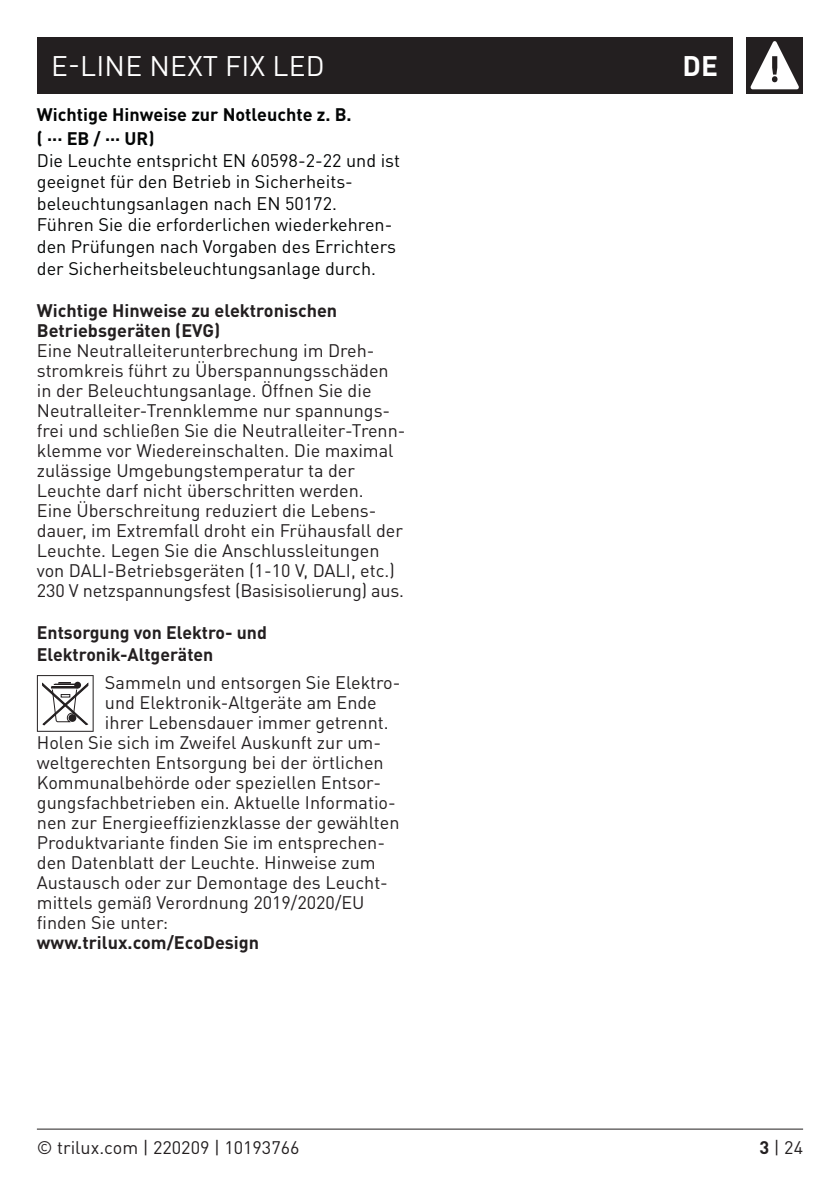
<style>
.page{position:relative;width:840px;height:1191px;background:#fff}
.page>*{position:absolute;margin:0;border:0;box-sizing:border-box;transform-origin:0 0}
.t1{font:28px "DIN Pro";letter-spacing:.01em;color:#fff}
.t2{font:700 28px "DIN Pro";color:#fff}
.t3{font:18px/20px "DIN Pro";color:#231f20}
.t4{font:18px/21.6px "DIN Pro";color:#030505}
.t5{font:700 18px/20px "DIN Pro";color:#231f20}
.t6{font:700 18px/24px "DIN Pro";color:#030505}
.s1{font-weight:700}
</style>
<div class="page">
<div style="left:37px;top:37px;width:694px;height:57px;background:#231f20"></div>
<hr style="left:37px;top:1128px;width:765px;height:1px;background:#231f20">
<div style="left:746px;top:37px;width:56px;height:57px;background:#231f20"></div>
<svg style="left:750px;top:41px;width:48px;height:48px"></svg>
<svg style="left:37px;top:675px;width:57px;height:57px"></svg>
<div style="left:68px;top:714px;width:8px;height:8px;background:#231f20;border-radius:50%"></div>
<h1 class="t1" style="left:51px;top:44px;width:275px">E-LINE NEXT FIX LED</h1>
<p class="t6" style="left:37px;top:101px;width:316px">Wichtige Hinweise zur Notleuchte z. B. ( ... EB / ... UR)</p>
<p class="t4" style="left:37px;top:148px;width:364px">Die Leuchte entspricht EN 60598-2-22 und ist geeignet für den Betrieb in Sicherheits&shy;beleuchtungsanlagen nach EN 50172.<br>Führen Sie die erforderlichen wiederkehren&shy;den Prüfungen nach Vorgaben des Errichters der Sicherheitsbeleuchtungsanlage durch.</p>
<p class="t5" style="left:37px;top:299px;width:302px">Wichtige Hinweise zu elektronischen<br>Betriebsgeräten (EVG)</p>
<p class="t3" style="left:37px;top:339px;width:370px">Eine Neutralleiterunterbrechung im Dreh&shy;stromkreis führt zu Überspannungsschäden in der Beleuchtungsanlage. Öffnen Sie die Neutralleiter-Trennklemme nur spannungs&shy;frei und schließen Sie die Neutralleiter-Trenn&shy;klemme vor Wiedereinschalten. Die maximal zulässige Umgebungstemperatur ta der Leuchte darf nicht überschritten werden.<br>Eine Überschreitung reduziert die Lebens&shy;dauer, im Extremfall droht ein Frühausfall der Leuchte. Legen Sie die Anschlussleitungen von DALI-Betriebsgeräten (1-10 V, DALI, etc.)<br>230 V netzspannungsfest (Basisisolierung) aus.</p>
<p class="t5" style="left:37px;top:621px;width:231px;line-height:21.6px">Entsorgung von Elektro- und<br>Elektronik-Altgeräten</p>
<p class="t3" style="left:105px;top:671px;width:297px">Sammeln und entsorgen Sie Elektro-</p>
<p class="t3" style="left:105px;top:691px;width:273px">und Elektronik-Altgeräte am Ende</p>
<p class="t3" style="left:105px;top:711px;width:285px">ihrer Lebensdauer immer getrennt.</p>
<p class="t3" style="left:37px;top:731px;width:345px">Holen Sie sich im Zweifel Auskunft zur um-</p>
<p class="t3" style="left:37px;top:751px;width:348px">weltgerechten Entsorgung bei der örtlichen</p>
<p class="t3" style="left:37px;top:771px;width:345px">Kommunalbehörde oder speziellen Entsor-</p>
<p class="t3" style="left:37px;top:791px;width:360px">gungsfachbetrieben ein. Aktuelle Informatio-</p>
<p class="t3" style="left:37px;top:811px;width:364px">nen zur Energieeffizienzklasse der gewählten</p>
<p class="t3" style="left:37px;top:831px;width:349px">Produktvariante finden Sie im entsprechen-</p>
<p class="t3" style="left:37px;top:851px;width:340px">den Datenblatt der Leuchte. Hinweise zum</p>
<p class="t3" style="left:37px;top:871px;width:352px">Austausch oder zur Demontage des Leucht-</p>
<p class="t3" style="left:37px;top:891px;width:329px">mittels gemäß Verordnung 2019/2020/EU</p>
<p class="t3" style="left:37px;top:911px;width:133px">finden Sie unter:</p>
<p class="t5" style="left:37px;top:931px;width:224px">www.trilux.com/EcoDesign</p>
<h1 class="t2" style="left:682px;top:44px;width:37px">DE</h1>
<p class="t3" style="left:37px;top:1136px;width:264px">© trilux.com | 220209 | 10193766</p>
<p class="t3" style="left:759px;top:1136px;width:45px"><span class="s1">3</span> | 24</p>
</div>
